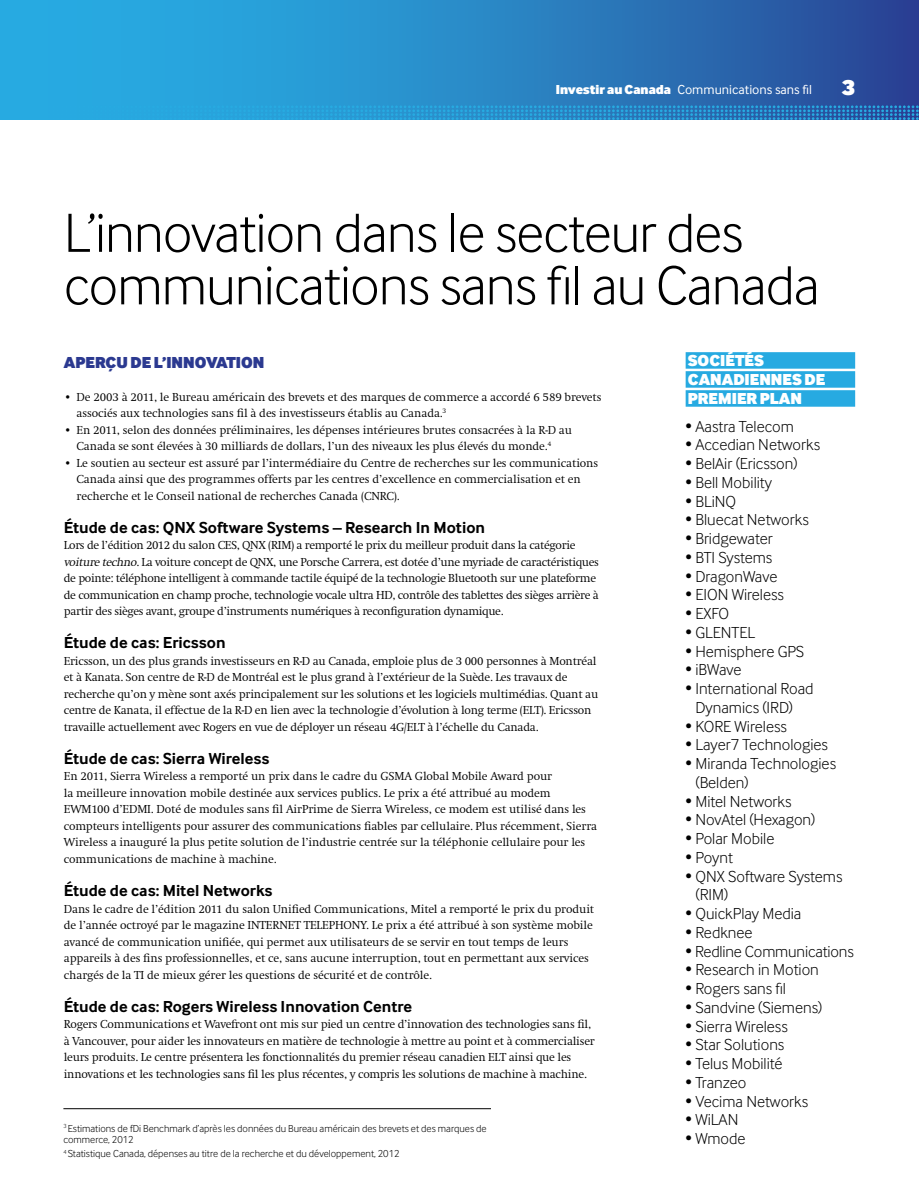
<style>
.page{position:relative;width:919px;height:1187px;background:#fff}
.page>*{position:absolute;margin:0;border:0;box-sizing:border-box;transform-origin:0 0}
.t1{font:300 57px/52.5px "Inter Face Corp";letter-spacing:-.015em;color:#000}
.t2{font:900 22.5px "Inter Face Corp";color:#fff}
.t3{font:300 16.5px/18.8px "Inter Face Corp";color:#000}
.t4{font:700 16.5px "Inter Face Corp";color:#000}
.t5{font:900 16.5px/19px "Inter Face Corp";color:#fff}
.t6{font:900 16.5px "Inter Face Corp";color:#2b3990}
.t7{font:13.5px "Inter Face Corp";color:#fff}
.t8{font:300 12px/16.5px "Swift EF";letter-spacing:-.01em;color:#000}
.t9{font:300 12px/16.5px "Swift EF";letter-spacing:-.03em;color:#000}
.t10{font:300 10.5px/10.5px "Inter Face Corp";color:#000}
.s1{font-weight:900}
.s2{font-style:italic}
</style>
<div class="page">
<svg style="left:0;top:0;width:918px;height:120px;background:#2884c4"></svg>
<svg style="left:26px;top:105px;width:892px;height:15px;background:#2790cd"></svg>
<div style="left:685px;top:352px;width:170px;height:16px;background:#27aae1"></div>
<div style="left:685px;top:371px;width:170px;height:16px;background:#27aae1"></div>
<div style="left:685px;top:390px;width:170px;height:16px;background:#27aae1"></div>
<hr style="left:63px;top:1108px;width:428px;height:1px;background:#000">
<p class="t7" style="left:555px;top:82px;width:258px"><span class="s1">Investir au Canada</span> Communications sans fil</p>
<h2 class="t2" style="left:841px;top:73px;width:15px">3</h2>
<h1 class="t1" style="left:64px;top:206px;width:757px">L’innovation dans le secteur des communications sans fil au Canada</h1>
<h3 class="t6" style="left:64px;top:352px;width:202px">APERÇU DE L’INNOVATION</h3>
<p class="t8" style="left:77px;top:389px;width:526px;text-indent:-13px">• De 2003 à 2011, le Bureau américain des brevets et des marques de commerce a accordé 6 589 brevets associés aux technologies sans fil à des investisseurs établis au Canada.<sup>3</sup></p>
<p class="t8" style="left:77px;top:422px;width:497px;text-indent:-13px">• En 2011, selon des données préliminaires, les dépenses intérieures brutes consacrées à la R-D au<br>Canada se sont élevées à 30 milliards de dollars, l’un des niveaux les plus élevés du monde.<sup>4</sup></p>
<p class="t8" style="left:77px;top:455px;width:523px;text-indent:-13px">• Le soutien au secteur est assuré par l’intermédiaire du Centre de recherches sur les communications<br>Canada ainsi que des programmes offerts par les centres d’excellence en commercialisation et en recherche et le Conseil national de recherches Canada (CNRC).</p>
<h3 class="t4" style="left:64px;top:517px;width:423px">Étude de cas: QNX Software Systems – Research In Motion</h3>
<p class="t9" style="left:64px;top:537px;width:536px">Lors de l’édition 2012 du salon CES, QNX (RIM) a remporté le prix du meilleur produit dans la catégorie <span class="s2">voituretechno</span>. La voiture concept de QNX, une Porsche Carrera, est dotée d’une myriade de caractéristiques de pointe: téléphone intelligent à commande tactile équipé de la technologie Bluetooth sur une plateforme de communication en champ proche, technologie vocale ultra HD, contrôle des tablettes des sièges arrière à partir des sièges avant, groupe d’instruments numériques à reconfiguration dynamique.</p>
<h3 class="t4" style="left:64px;top:633px;width:163px">Étude de cas: Ericsson</h3>
<p class="t8" style="left:64px;top:653px;width:536px">Ericsson, un des plus grands investisseurs en R-D au Canada, emploie plus de 3 000 personnes à Montréal et à Kanata. Son centre de R-D de Montréal est le plus grand à l’extérieur de la Suède. Les travaux de recherche qu’on y mène sont axés principalement sur les solutions et les logiciels multimédias. Quant au centre de Kanata, il effectue de la R-D en lien avec la technologie d’évolution à long terme (ELT). Ericsson travaille actuellement avec Rogers en vue de déployer un réseau 4G/ELT à l’échelle du Canada.</p>
<h3 class="t4" style="left:64px;top:748px;width:207px">Étude de cas: Sierra Wireless</h3>
<p class="t8" style="left:64px;top:768px;width:535px">En 2011, Sierra Wireless a remporté un prix dans le cadre du GSMA Global Mobile Award pour<br>la meilleure innovation mobile destinée aux services publics. Le prix a été attribué au modem EWM100 d’EDMI. Doté de modules sans fil AirPrime de Sierra Wireless, ce modem est utilisé dans les compteurs intelligents pour assurer des communications fiables par cellulaire. Plus récemment, Sierra Wireless a inauguré la plus petite solution de l’industrie centrée sur la téléphonie cellulaire pour les communications de machine à machine.</p>
<h3 class="t4" style="left:64px;top:880px;width:210px">Étude de cas: Mitel Networks</h3>
<p class="t8" style="left:64px;top:900px;width:532px">Dans le cadre de l’édition 2011 du salon Unified Communications, Mitel a remporté le prix du produit de l’année octroyé par le magazine INTERNET TELEPHONY. Le prix a été attribué à son système mobile avancé de communication unifiée, qui permet aux utilisateurs de se servir en tout temps de leurs appareils à des fins professionnelles, et ce, sans aucune interruption, tout en permettant aux services chargés de la TI de mieux gérer les questions de sécurité et de contrôle.</p>
<h3 class="t4" style="left:64px;top:996px;width:350px">Étude de cas: Rogers Wireless Innovation Centre</h3>
<p class="t8" style="left:64px;top:1016px;width:532px">Rogers Communications et Wavefront ont mis sur pied un centre d’innovation des technologies sans fil, à Vancouver, pour aider les innovateurs en matière de technologie à mettre au point et à commercialiser leurs produits. Le centre présentera les fonctionnalités du premier réseau canadien ELT ainsi que les innovations et les technologies sans fil les plus récentes, y compris les solutions de machine à machine.</p>
<p class="t10" style="left:63px;top:1123px;width:424px"><sup>3</sup> Estimations de fDi Benchmark d’après les données du Bureau américain des brevets et des marques de commerce, 2012</p>
<p class="t10" style="left:63px;top:1148px;width:337px"><sup>4</sup> Statistique Canada, dépenses au titre de la recherche et du développement, 2012</p>
<h3 class="t5" style="left:687px;top:351px;width:139px">SOCIÉTÉS<br>CANADIENNES DE<br>PREMIER PLAN</h3>
<h3 class="t3" style="left:685px;top:416px;width:110px">• Aastra Telecom</h3>
<h3 class="t3" style="left:685px;top:435px;width:136px">• Accedian Networks</h3>
<h3 class="t3" style="left:685px;top:454px;width:113px">• BelAir (Ericsson)</h3>
<h3 class="t3" style="left:685px;top:473px;width:88px">• Bell Mobility</h3>
<h3 class="t3" style="left:685px;top:491px;width:52px">• BLiNQ</h3>
<h3 class="t3" style="left:685px;top:510px;width:125px">• Bluecat Networks</h3>
<h3 class="t3" style="left:685px;top:529px;width:89px">• Bridgewater</h3>
<h3 class="t3" style="left:685px;top:548px;width:88px">• BTI Systems</h3>
<h3 class="t3" style="left:685px;top:566px;width:93px">• DragonWave</h3>
<h3 class="t3" style="left:685px;top:585px;width:100px">• EION Wireless</h3>
<h3 class="t3" style="left:685px;top:604px;width:45px">• EXFO</h3>
<h3 class="t3" style="left:685px;top:623px;width:71px">• GLENTEL</h3>
<h3 class="t3" style="left:685px;top:641px;width:120px">• Hemisphere GPS</h3>
<h3 class="t3" style="left:685px;top:660px;width:57px">• iBWave</h3>
<h3 class="t3" style="left:695px;top:679px;width:120px;text-indent:-10px">• International Road<br>Dynamics (IRD)</h3>
<h3 class="t3" style="left:685px;top:716px;width:103px">• KORE Wireless</h3>
<h3 class="t3" style="left:685px;top:735px;width:144px">• Layer7 Technologies</h3>
<h3 class="t3" style="left:695px;top:754px;width:142px;text-indent:-10px">• Miranda Technologies (Belden)</h3>
<h3 class="t3" style="left:685px;top:791px;width:107px">• Mitel Networks</h3>
<h3 class="t3" style="left:685px;top:810px;width:131px">• NovAtel (Hexagon)</h3>
<h3 class="t3" style="left:685px;top:829px;width:90px">• Polar Mobile</h3>
<h3 class="t3" style="left:685px;top:847px;width:49px">• Poynt</h3>
<h3 class="t3" style="left:695px;top:866px;width:148px;text-indent:-10px">• QNX Software Systems (RIM)</h3>
<h3 class="t3" style="left:685px;top:904px;width:117px">• QuickPlay Media</h3>
<h3 class="t3" style="left:685px;top:922px;width:68px">• Redknee</h3>
<h3 class="t3" style="left:685px;top:941px;width:169px">• Redline Communications</h3>
<h3 class="t3" style="left:685px;top:960px;width:135px">• Research in Motion</h3>
<h3 class="t3" style="left:685px;top:979px;width:102px">• Rogers sans fil</h3>
<h3 class="t3" style="left:685px;top:997px;width:138px">• Sandvine (Siemens)</h3>
<h3 class="t3" style="left:685px;top:1016px;width:104px">• Sierra Wireless</h3>
<h3 class="t3" style="left:685px;top:1035px;width:100px">• Star Solutions</h3>
<h3 class="t3" style="left:685px;top:1054px;width:98px">• Telus Mobilité</h3>
<h3 class="t3" style="left:685px;top:1072px;width:62px">• Tranzeo</h3>
<h3 class="t3" style="left:685px;top:1091px;width:124px">• Vecima Networks</h3>
<h3 class="t3" style="left:685px;top:1110px;width:54px">• WiLAN</h3>
<h3 class="t3" style="left:685px;top:1129px;width:61px">• Wmode</h3>
</div>
